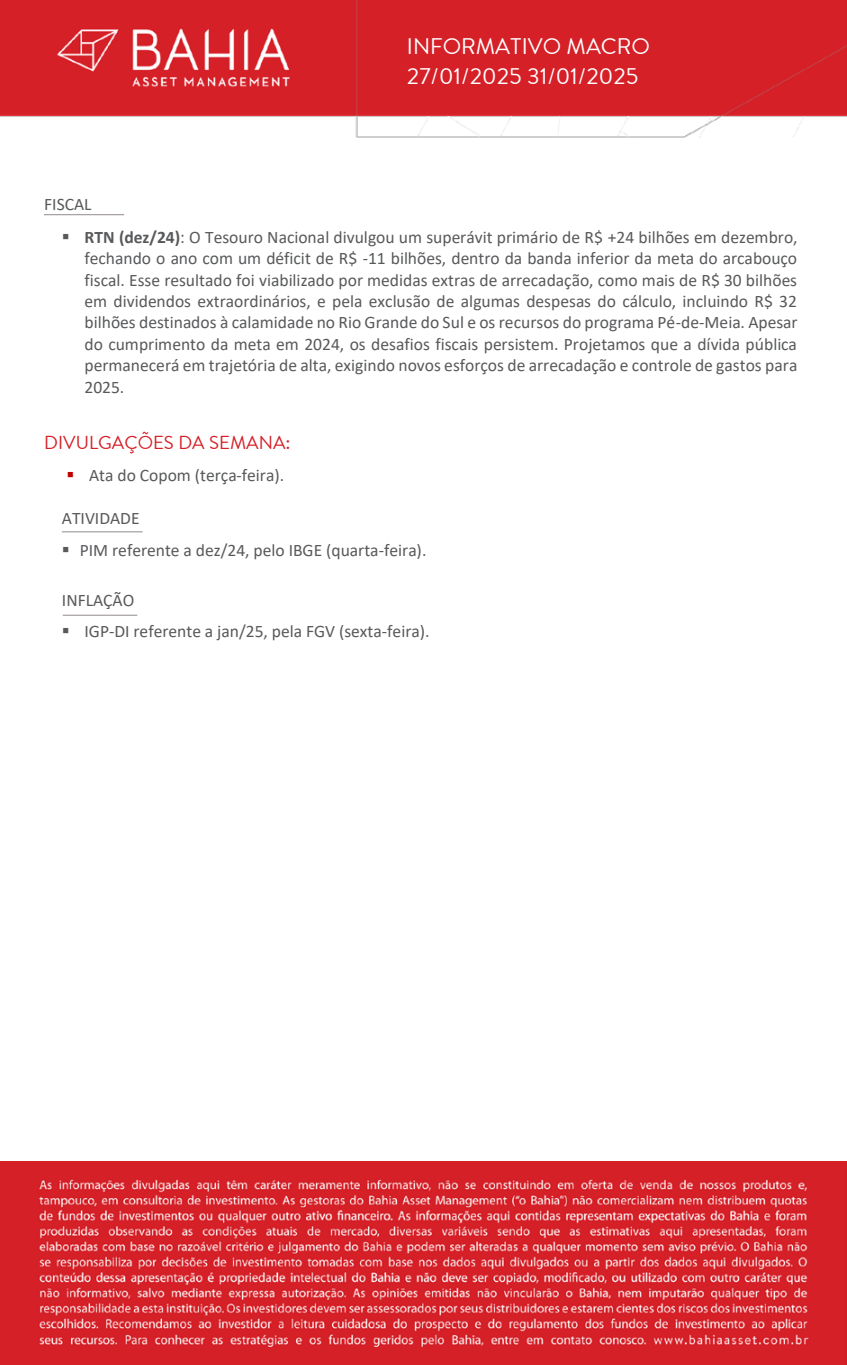
<style>
.page{position:relative;width:847px;height:1365px;background:#fff}
.page>*{position:absolute;margin:0;border:0;box-sizing:border-box;transform-origin:0 0}
.t1{font:22.5px/29.2px "Brandon Text Office";color:#fff}
.t2{font:18.75px "Brandon Text Office";color:#d52028}
.t3{font:17.5px/21.4px "Calibri";color:#58595b;text-align:justify}
.s1{font-weight:700}
.s2{color:#c00000}
</style>
<div class="page">
<img style="left:0;top:0;width:847px;height:137px">
<hr style="left:62px;top:531px;width:80px;height:1px;background:#928b89">
<hr style="left:63px;top:614px;width:74px;height:1px;background:#928b89">
<hr style="left:44px;top:214px;width:80px;height:1px;background:#928b89">
<img style="left:0;top:1161px;width:847px;height:202px">
<p class="t1" style="left:407px;top:31px;width:245px">INFORMATIVO MACRO<br>27/01/2025 31/01/2025</p>
<p class="t3" style="left:44px;top:193px;width:49px">FISCAL</p>
<p class="t3" style="left:85px;top:226px;width:715px;text-indent:-23px">▪ <span class="s1">RTN (dez/24)</span>: O Tesouro Nacional divulgou um superávit primário de R$ +24 bilhões em dezembro, fechando o ano com um déficit de R$ -11 bilhões, dentro da banda inferior da meta do arcabouço fiscal. Esse resultado foi viabilizado por medidas extras de arrecadação, como mais de R$ 30 bilhões em dividendos extraordinários, e pela exclusão de algumas despesas do cálculo, incluindo R$ 32 bilhões destinados à calamidade no Rio Grande do Sul e os recursos do programa Pé-de-Meia. Apesar do cumprimento da meta em 2024, os desafios fiscais persistem. Projetamos que a dívida pública permanecerá em trajetória de alta, exigindo novos esforços de arrecadação e controle de gastos para 2025.</p>
<p class="t2" style="left:44px;top:430px;width:248px">DIVULGAÇÕES DA SEMANA:</p>
<p class="t3" style="left:67px;top:464px;width:219px"><span class="s2">▪</span> Ata do Copom (terça-feira).</p>
<p class="t3" style="left:62px;top:507px;width:79px">ATIVIDADE</p>
<p class="t3" style="left:62px;top:538px;width:366px">▪ PIM referente a dez/24, pelo IBGE (quarta-feira).</p>
<p class="t3" style="left:62px;top:589px;width:74px">INFLAÇÃO</p>
<p class="t3" style="left:62px;top:620px;width:369px">▪ IGP-DI referente a jan/25, pela FGV (sexta-feira).</p>
</div>
